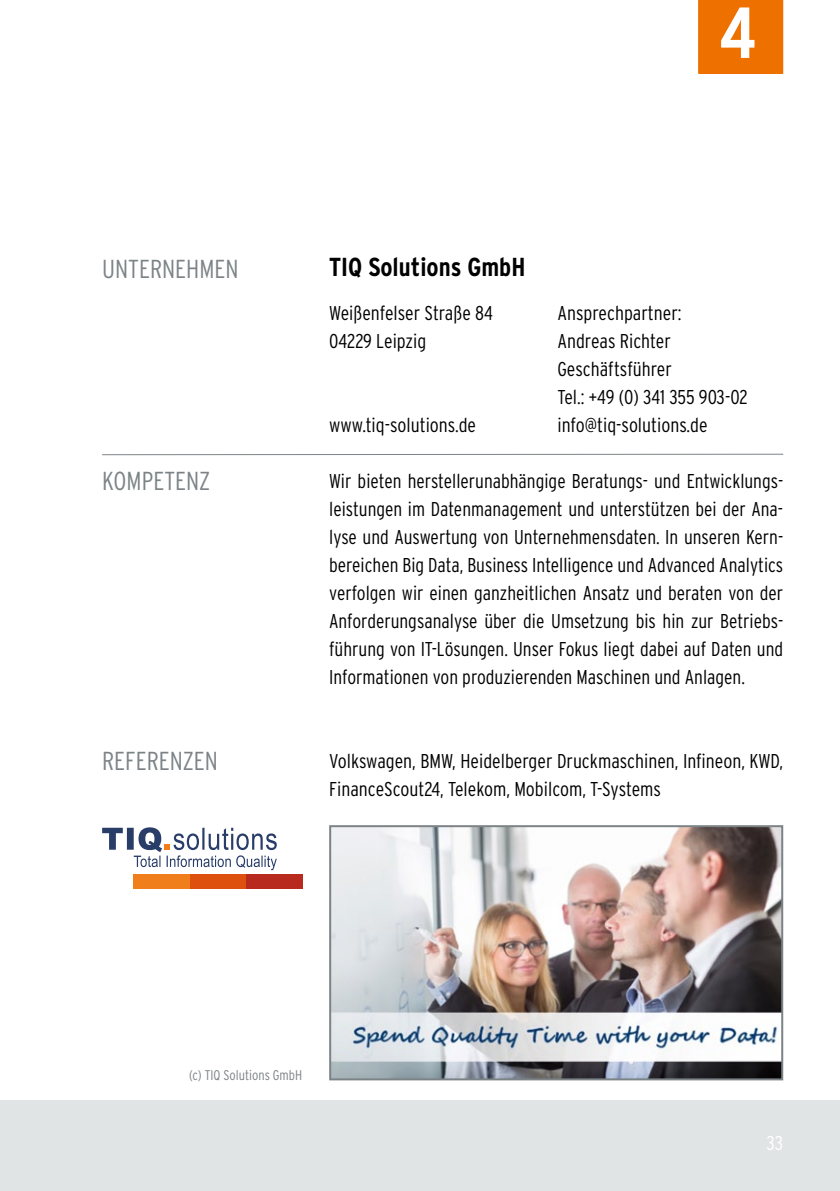
<style>
.page{position:relative;width:840px;height:1191px;background:#fff}
.page>*{position:absolute;margin:0;border:0;box-sizing:border-box;transform-origin:0 0}
.t1{font:700 condensed 72px "Interstate";color:#fff}
.t2{font:300 condensed 26px "Interstate";color:#7c8386}
.t3{font:700 condensed 26px "Interstate";color:#000}
.t4{font:300 condensed 20px/28px "Interstate";color:#000}
.t5{font:300 condensed 20px "Interstate";color:#fff}
.t6{font:300 condensed 14px "Interstate";color:#7c8386}
</style>
<div class="page">
<div style="left:698px;top:0;width:84px;height:74px;background:#ee7100"></div>
<div style="left:0;top:1100px;width:839px;height:91px;background:#e1e4e5"></div>
<img style="left:332px;top:828px;width:447px;height:249px">
<div style="left:329px;top:825px;width:453px;height:255px;border:2px solid #7c8386"></div>
<div style="left:134px;top:873px;width:56px;height:15px;background:#f07f1b"></div>
<div style="left:190px;top:873px;width:56px;height:15px;background:#de500e"></div>
<div style="left:246px;top:873px;width:56px;height:15px;background:#b82a1d"></div>
<svg style="left:102px;top:827px;width:175px;height:43px"></svg>
<hr style="left:102px;top:454px;width:680px;height:1px;background:#7c8386">
<h2 class="t2" style="left:102px;top:254px;width:138px">UNTERNEHMEN</h2>
<h2 class="t2" style="left:102px;top:466px;width:110px">KOMPETENZ</h2>
<h2 class="t2" style="left:102px;top:746px;width:117px">REFERENZEN</h2>
<h1 class="t1" style="left:719px;top:-8px;width:38px">4</h1>
<h2 class="t3" style="left:329px;top:252px;width:197px">TIQ Solutions GmbH</h2>
<p class="t4" style="left:329px;top:299px;width:165px">Weißenfelser Straße 84</p>
<p class="t4" style="left:557px;top:299px;width:126px">Ansprechpartner:</p>
<p class="t4" style="left:329px;top:327px;width:99px">04229 Leipzig</p>
<p class="t4" style="left:557px;top:327px;width:192px">Andreas Richter<br>Geschäftsführer<br>Tel.: +49 (0) 341 355 903-02</p>
<p class="t4" style="left:329px;top:411px;width:148px">www.tiq-solutions.de</p>
<p class="t4" style="left:557px;top:411px;width:151px">info@tiq-solutions.de</p>
<p class="t4" style="left:329px;top:467px;width:455px;text-align:justify">Wir bieten herstellerunabhängige Beratungs- und Entwicklungs&shy;leistungen im Datenmanagement und unterstützen bei der Ana&shy;lyse und Auswertung von Unternehmensdaten. In unseren Kern&shy;bereichen Big Data, Business Intelligence und Advanced Analytics verfolgen wir einen ganzheitlichen Ansatz und beraten von der Anforderungsanalyse über die Umsetzung bis hin zur Betriebs&shy;führung von IT-Lösungen. Unser Fokus liegt dabei auf Daten und Informationen von produzierenden Maschinen und Anlagen.</p>
<p class="t4" style="left:329px;top:747px;width:455px">Volkswagen, BMW, Heidelberger Druckmaschinen, Infineon, KWD,<br>FinanceScout24, Telekom, Mobilcom, T-Systems</p>
<p class="t6" style="left:189px;top:1067px;width:114px">(c) TIQ Solutions GmbH</p>
<p class="t5" style="left:766px;top:1132px;width:18px">33</p>
</div>
